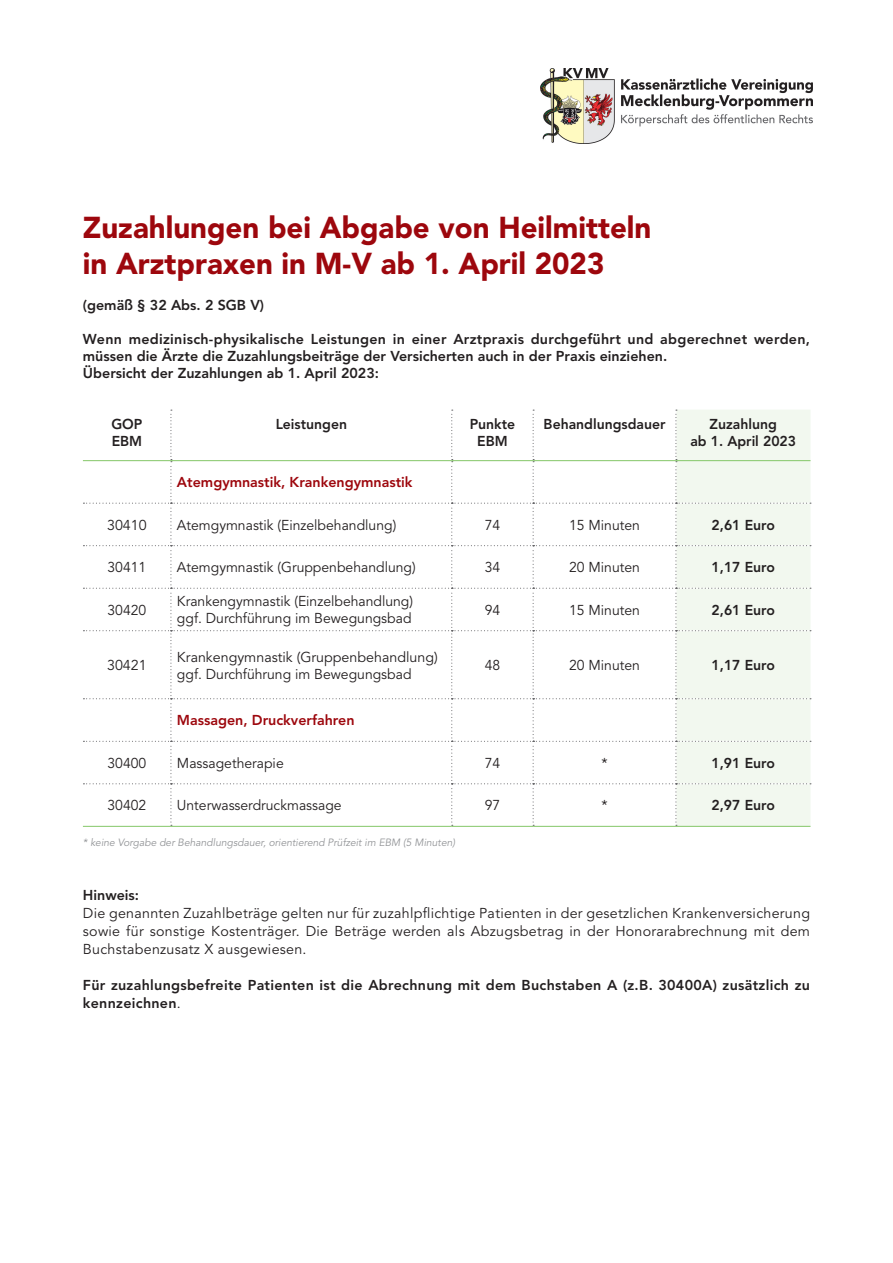
<style>
.page{position:relative;width:893px;height:1263px;background:#fff}
.page>*{position:absolute;margin:0;border:0;box-sizing:border-box;transform-origin:0 0}
.t1{font:900 30px/36px "Avenir LT Std";color:#9d070d}
.t2{font:14.25px/17.1px "Avenir LT Std";color:#231f20}
.t3{font:800 14.25px/17.1px "Avenir LT Std";color:#231f20}
.t4{font:800 14.25px/18px "Avenir LT Std";letter-spacing:.02em;color:#231f20}
.t5{font:800 14.25px "Avenir LT Std";color:#9d070d}
.t6{font:italic 10.5px "Avenir LT Std";color:#939598}
.s1{font-weight:400}
</style>
<div class="page">
<svg style="left:83px;top:410px;width:728px;height:416px"></svg>
<hr style="left:83px;top:460px;width:88px;height:1px;background:#8ac96f">
<hr style="left:171px;top:460px;width:281px;height:1px;background:#8ac96f">
<hr style="left:452px;top:460px;width:81px;height:1px;background:#8ac96f">
<hr style="left:533px;top:460px;width:143px;height:1px;background:#8ac96f">
<hr style="left:676px;top:460px;width:134px;height:1px;background:#8ac96f">
<hr style="left:83px;top:826px;width:88px;height:1px;background:#8ac96f">
<hr style="left:171px;top:826px;width:281px;height:1px;background:#8ac96f">
<hr style="left:452px;top:826px;width:81px;height:1px;background:#8ac96f">
<hr style="left:533px;top:826px;width:143px;height:1px;background:#8ac96f">
<hr style="left:676px;top:826px;width:134px;height:1px;background:#8ac96f">
<img style="left:540px;top:68px;width:272px;height:76px">
<h1 class="t1" style="left:83px;top:209px;width:570px">Zuzahlungen bei Abgabe von Heilmitteln in Arztpraxen in M-V ab 1. April 2023</h1>
<p class="t3" style="left:83px;top:296px;width:183px">(gemäß § 32 Abs. 2 SGB V)</p>
<p class="t3" style="left:83px;top:330px;width:729px">Wenn medizinisch-physikalische Leistungen in einer Arztpraxis durchgeführt und abgerechnet werden, müssen die Ärzte die Zuzahlungsbeiträge der Versicherten auch in der Praxis einziehen.<br>Übersicht der Zuzahlungen ab 1. April 2023:</p>
<p class="t3" style="left:111px;top:415px;width:33px">GOP<br>EBM</p>
<p class="t3" style="left:276px;top:415px;width:73px">Leistungen</p>
<p class="t3" style="left:470px;top:415px;width:47px;text-align:center">Punkte<br>EBM</p>
<p class="t3" style="left:544px;top:415px;width:123px">Behandlungsdauer</p>
<p class="t3" style="left:690px;top:415px;width:107px;text-align:center">Zuzahlung<br>ab 1. April 2023</p>
<p class="t5" style="left:177px;top:474px;width:237px">Atemgymnastik, Krankengymnastik</p>
<p class="t2" style="left:107px;top:517px;width:41px">30410</p>
<p class="t2" style="left:177px;top:517px;width:221px">Atemgymnastik (Einzelbehandlung)</p>
<p class="t2" style="left:485px;top:517px;width:17px">74</p>
<p class="t2" style="left:569px;top:517px;width:72px">15 Minuten</p>
<p class="t3" style="left:712px;top:516px;width:65px">2,61 Euro</p>
<p class="t2" style="left:108px;top:559px;width:40px">30411</p>
<p class="t2" style="left:177px;top:559px;width:240px">Atemgymnastik (Gruppenbehandlung)</p>
<p class="t2" style="left:485px;top:559px;width:17px">34</p>
<p class="t2" style="left:569px;top:559px;width:72px">20 Minuten</p>
<p class="t3" style="left:712px;top:559px;width:65px">1,17 Euro</p>
<p class="t2" style="left:108px;top:602px;width:40px">30420</p>
<p class="t2" style="left:177px;top:593px;width:238px">Krankengymnastik (Einzelbehandlung) ggf. Durchführung im Bewegungsbad</p>
<p class="t2" style="left:485px;top:602px;width:17px">94</p>
<p class="t2" style="left:569px;top:602px;width:72px">15 Minuten</p>
<p class="t3" style="left:712px;top:601px;width:65px">2,61 Euro</p>
<p class="t2" style="left:107px;top:657px;width:41px">30421</p>
<p class="t2" style="left:177px;top:648px;width:262px">Krankengymnastik (Gruppenbehandlung) ggf. Durchführung im Bewegungsbad</p>
<p class="t2" style="left:485px;top:657px;width:17px">48</p>
<p class="t2" style="left:569px;top:657px;width:72px">20 Minuten</p>
<p class="t3" style="left:712px;top:657px;width:65px">1,17 Euro</p>
<p class="t5" style="left:177px;top:712px;width:179px">Massagen, Druckverfahren</p>
<p class="t2" style="left:108px;top:755px;width:40px">30400</p>
<p class="t2" style="left:177px;top:755px;width:108px">Massagetherapie</p>
<p class="t2" style="left:485px;top:755px;width:17px">74</p>
<p class="t2" style="left:601px;top:755px;width:8px">*</p>
<p class="t3" style="left:712px;top:754px;width:65px">1,91 Euro</p>
<p class="t2" style="left:108px;top:797px;width:40px">30402</p>
<p class="t2" style="left:177px;top:797px;width:166px">Unterwasserdruckmassage</p>
<p class="t2" style="left:485px;top:797px;width:17px">97</p>
<p class="t2" style="left:601px;top:797px;width:8px">*</p>
<p class="t3" style="left:712px;top:797px;width:65px">2,97 Euro</p>
<p class="t6" style="left:83px;top:836px;width:374px">* keine Vorgabe der Behandlungsdauer, orientierend Prüfzeit im EBM (5 Minuten)</p>
<p class="t3" style="left:83px;top:887px;width:58px">Hinweis:</p>
<p class="t2" style="left:83px;top:904px;width:729px;line-height:18px;text-align:justify">Die genannten Zuzahlbeträge gelten nur für zuzahlpflichtige Patienten in der gesetzlichen Krankenversicherung sowie für sonstige Kostenträger. Die Beträge werden als Abzugsbetrag in der Honorarabrechnung mit dem Buchstabenzusatz X ausgewiesen.</p>
<p class="t4" style="left:83px;top:976px;width:729px">Für zuzahlungsbefreite Patienten ist die Abrechnung mit dem Buchstaben A (z.B. 30400A) zusätzlich zu kennzeichnen<span class="s1">.</span></p>
</div>
